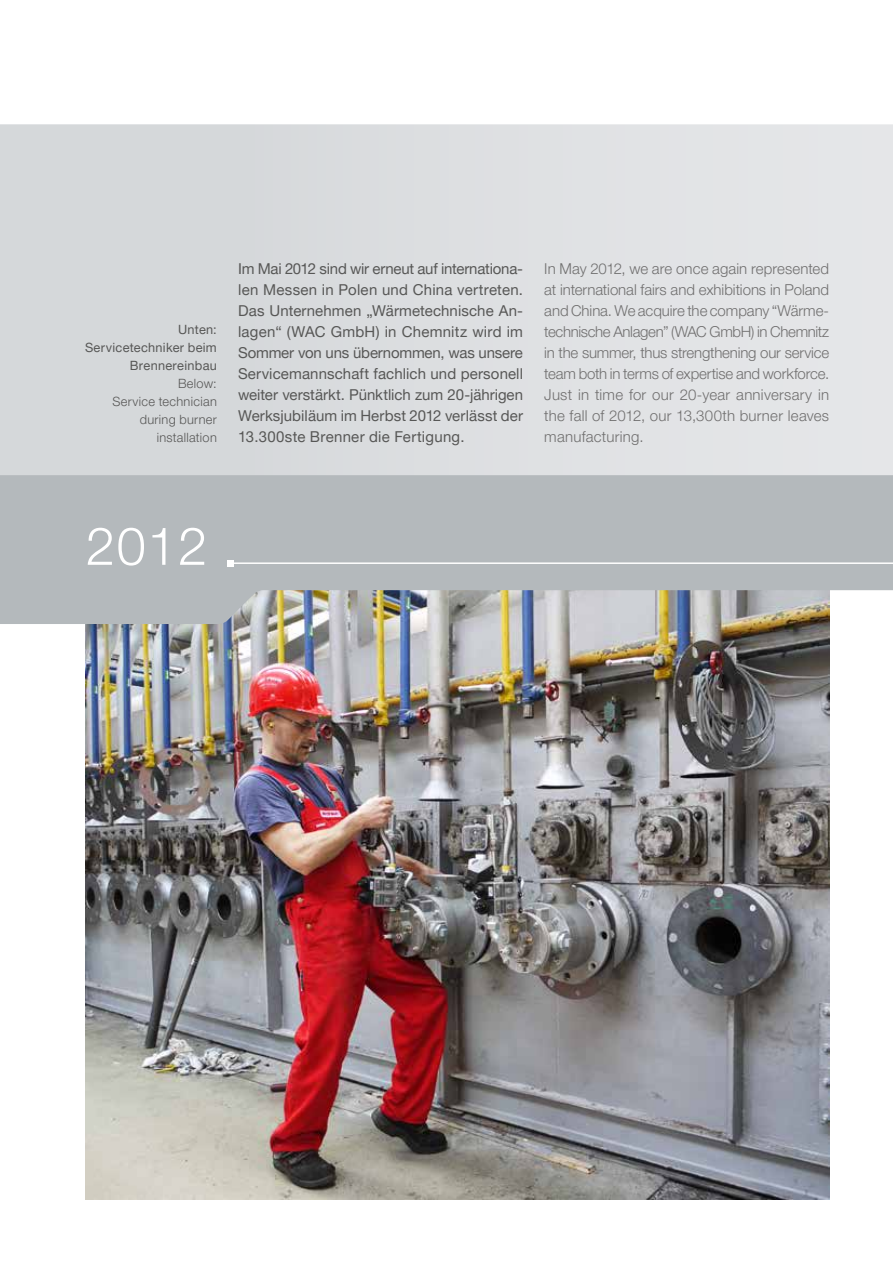
<style>
.page{position:relative;width:893px;height:1263px;background:#fff}
.page>*{position:absolute;margin:0;border:0;box-sizing:border-box;transform-origin:0 0}
.t1{font:300 52.5px "Helvetica Neue LT Pro";color:#fff}
.t2{font:300 15px/21px "Helvetica Neue LT Pro";letter-spacing:-.005em;color:#706f6f}
.t3{font:15px/21px "Helvetica Neue LT Pro";letter-spacing:.015em;color:#575756;text-align:justify}
.t4{font:300 12.75px/18px "Helvetica Neue LT Pro";letter-spacing:.025em;color:#575756;text-align:right}
.t5{font:12.75px/18px "Helvetica Neue LT Pro";letter-spacing:.02em;color:#575756;text-align:right}
</style>
<div class="page">
<div style="left:0;top:124px;width:893px;height:560px;background:#dddfe1"></div>
<img style="left:85px;top:624px;width:744px;height:575px">
<svg style="left:0;top:475px;width:893px;height:149px;background:#b4b9ba"></svg>
<hr style="left:230px;top:562px;width:663px;height:2px;background:#fff">
<svg style="left:227px;top:560px;width:6px;height:6px"></svg>
<p class="t5" style="left:85px;top:320px;width:133px">Unten:<br>Servicetechniker beim<br>Brennereinbau</p>
<p class="t4" style="left:112px;top:374px;width:106px">Below:<br>Service technician during burner installation</p>
<p class="t3" style="left:238px;top:258px;width:286px">Im Mai 2012 sind wir erneut auf internationa&shy;len Messen in Polen und China vertreten.<br>Das Unternehmen „Wärmetechnische An&shy;lagen“ (WAC GmbH) in Chemnitz wird im Sommer von uns übernommen, was unsere Servicemannschaft fachlich und personell weiter verstärkt. Pünktlich zum 20-jährigen Werksjubiläum im Herbst 2012 verlässt der 13.300ste Brenner die Fertigung.</p>
<p class="t2" style="left:544px;top:258px;width:286px">In May 2012, we are once again represented at international fairs and exhibitions in Poland and China. We acquire the company “Wärme&shy;technische Anlagen” (WAC GmbH) in Chemnitz in the summer, thus strengthening our service team both in terms of expertise and workforce.<br>Just in time for our 20-year anniversary in the fall of 2012, our 13,300th burner leaves manufacturing.</p>
<h1 class="t1" style="left:86px;top:514px;width:123px">2012</h1>
</div>
